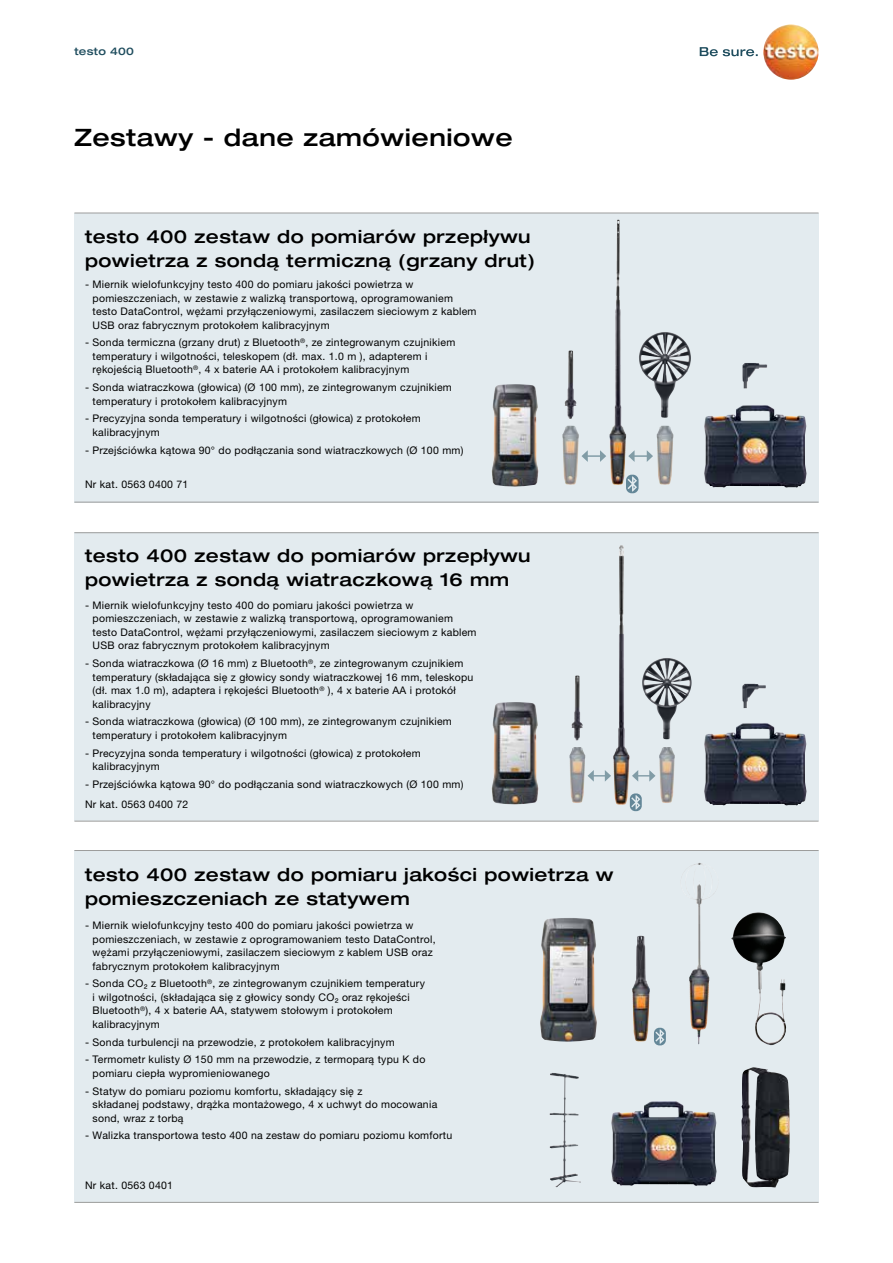
<style>
.page{position:relative;width:893px;height:1263px;background:#fff}
.page>*{position:absolute;margin:0;border:0;box-sizing:border-box;transform-origin:0 0}
.t1{font:500 expanded 24px "Helvetica Neue LTW1 G";letter-spacing:.025em;color:#000}
.t2{font:500 expanded 18px/24px "Helvetica Neue LTW1 G";letter-spacing:.025em;color:#000}
.t3{font:10.5px/13.5px "Helvetica Neue LTW1 G";letter-spacing:.025em;color:#000}
.t4{font:500 expanded 10.5px "Helvetica Neue LTW1 G";letter-spacing:.025em;color:#1f4d5e}
</style>
<div class="page">
<div style="left:74px;top:532px;width:745px;height:289px;background:#e3ebef"></div>
<div style="left:74px;top:850px;width:745px;height:353px;background:#e3ebef"></div>
<div style="left:74px;top:213px;width:745px;height:289px;background:#e3ebef"></div>
<img style="left:704px;top:405px;width:102px;height:83px">
<img style="left:704px;top:723px;width:102px;height:82px">
<svg style="left:700px;top:47px;width:58px;height:9px"></svg>
<img style="left:763px;top:24px;width:56px;height:56px;border-radius:28px">
<hr style="left:74px;top:213px;width:745px;height:1px;background:#9d9d9c">
<hr style="left:74px;top:532px;width:745px;height:1px;background:#9d9d9c">
<hr style="left:74px;top:850px;width:745px;height:1px;background:#9d9d9c">
<hr style="left:74px;top:502px;width:745px;height:1px;background:#9d9d9c">
<hr style="left:74px;top:821px;width:745px;height:1px;background:#9d9d9c">
<hr style="left:74px;top:1202px;width:745px;height:1px;background:#9d9d9c">
<img style="left:491px;top:384px;width:47px;height:103px">
<img style="left:491px;top:702px;width:47px;height:103px">
<img style="left:565px;top:351px;width:11px;height:68px">
<img style="left:572px;top:675px;width:11px;height:65px">
<img style="left:639px;top:332px;width:52px;height:86px">
<img style="left:642px;top:658px;width:50px;height:81px">
<img style="left:609px;top:220px;width:17px;height:265px">
<img style="left:562px;top:426px;width:17px;height:59px">
<img style="left:569px;top:747px;width:16px;height:56px">
<img style="left:657px;top:426px;width:16px;height:59px">
<img style="left:659px;top:747px;width:16px;height:56px">
<img style="left:742px;top:363px;width:25px;height:26px">
<img style="left:742px;top:684px;width:24px;height:24px">
<svg style="left:626px;top:475px;width:13px;height:18px"></svg>
<svg style="left:630px;top:793px;width:12px;height:18px"></svg>
<svg style="left:628px;top:450px;width:25px;height:12px"></svg>
<svg style="left:632px;top:770px;width:23px;height:12px"></svg>
<svg style="left:581px;top:450px;width:25px;height:12px"></svg>
<svg style="left:588px;top:770px;width:23px;height:12px"></svg>
<img style="left:613px;top:545px;width:17px;height:260px">
<img style="left:611px;top:1101px;width:106px;height:85px">
<img style="left:540px;top:918px;width:57px;height:124px">
<svg style="left:654px;top:1028px;width:12px;height:17px"></svg>
<img style="left:741px;top:1067px;width:49px;height:120px">
<img style="left:689px;top:863px;width:20px;height:181px">
<img style="left:632px;top:936px;width:18px;height:105px">
<img style="left:731px;top:912px;width:55px;height:133px">
<img style="left:550px;top:1073px;width:14px;height:70px">
<p class="t4" style="left:74px;top:44px;width:61px">testo 400</p>
<h1 class="t1" style="left:74px;top:122px;width:440px">Zestawy - dane zamówieniowe</h1>
<h2 class="t2" style="left:85px;top:224px;width:451px">testo 400 zestaw do pomiarów przepływu powietrza z sondą termiczną (grzany drut)</h2>
<p class="t3" style="left:93px;top:278px;width:386px;text-indent:-8px">- Miernik wielofunkcyjny testo 400 do pomiaru jakości powietrza w pomieszczeniach, w zestawie z walizką transportową, oprogramowaniem testo DataControl, wężami przyłączeniowymi, zasilaczem sieciowym z kablem USB oraz fabrycznym protokołem kalibracyjnym</p>
<p class="t3" style="left:93px;top:336px;width:364px;text-indent:-8px">- Sonda termiczna (grzany drut) z Bluetooth<sup>®</sup>, ze zintegrowanym czujnikiem temperatury i wilgotności, teleskopem (dł. max. 1.0 m ), adapterem i rękojeścią Bluetooth<sup>®</sup>, 4 x baterie AA i protokołem kalibracyjnym</p>
<p class="t3" style="left:93px;top:381px;width:361px;text-indent:-8px">- Sonda wiatraczkowa (głowica) (Ø 100 mm), ze zintegrowanym czujnikiem temperatury i protokołem kalibracyjnym</p>
<p class="t3" style="left:93px;top:412px;width:330px;text-indent:-8px">- Precyzyjna sonda temperatury i wilgotności (głowica) z protokołem kalibracyjnym</p>
<p class="t3" style="left:85px;top:443px;width:380px">- Przejściówka kątowa 90° do podłączania sond wiatraczkowych (Ø 100 mm)</p>
<p class="t3" style="left:85px;top:477px;width:105px">Nr kat. 0563 0400 71</p>
<h2 class="t2" style="left:85px;top:543px;width:447px">testo 400 zestaw do pomiarów przepływu powietrza z sondą wiatraczkową 16 mm</h2>
<p class="t3" style="left:93px;top:598px;width:386px;text-indent:-8px">- Miernik wielofunkcyjny testo 400 do pomiaru jakości powietrza w pomieszczeniach, w zestawie z walizką transportową, oprogramowaniem testo DataControl, wężami przyłączeniowymi, zasilaczem sieciowym z kablem USB oraz fabrycznym protokołem kalibracyjnym</p>
<p class="t3" style="left:93px;top:656px;width:382px;text-indent:-8px">- Sonda wiatraczkowa (Ø 16 mm) z Bluetooth<sup>®</sup>, ze zintegrowanym czujnikiem temperatury (składająca się z głowicy sondy wiatraczkowej 16 mm, teleskopu (dł. max 1.0 m), adaptera i rękojeści Bluetooth<sup>®</sup> ), 4 x baterie AA i protokół kalibracyjny</p>
<p class="t3" style="left:93px;top:715px;width:361px;text-indent:-8px">- Sonda wiatraczkowa (głowica) (Ø 100 mm), ze zintegrowanym czujnikiem temperatury i protokołem kalibracyjnym</p>
<p class="t3" style="left:93px;top:746px;width:330px;text-indent:-8px">- Precyzyjna sonda temperatury i wilgotności (głowica) z protokołem kalibracyjnym</p>
<p class="t3" style="left:85px;top:777px;width:380px">- Przejściówka kątowa 90° do podłączania sond wiatraczkowych (Ø 100 mm)</p>
<p class="t3" style="left:85px;top:797px;width:105px">Nr kat. 0563 0400 72</p>
<h2 class="t2" style="left:85px;top:862px;width:530px">testo 400 zestaw do pomiaru jakości powietrza w pomieszczeniach ze statywem</h2>
<p class="t3" style="left:93px;top:918px;width:345px;text-indent:-8px">- Miernik wielofunkcyjny testo 400 do pomiaru jakości powietrza w pomieszczeniach, w zestawie z oprogramowaniem testo DataControl, wężami przyłączeniowymi, zasilaczem sieciowym z kablem USB oraz fabrycznym protokołem kalibracyjnym</p>
<p class="t3" style="left:93px;top:977px;width:334px;text-indent:-8px">- Sonda CO₂ z Bluetooth<sup>®</sup>, ze zintegrowanym czujnikiem temperatury i wilgotności, (składająca się z głowicy sondy CO₂ oraz rękojeści Bluetooth<sup>®</sup>), 4 x baterie AA, statywem stołowym i protokołem kalibracyjnym</p>
<p class="t3" style="left:85px;top:1035px;width:311px">- Sonda turbulencji na przewodzie, z protokołem kalibracyjnym</p>
<p class="t3" style="left:93px;top:1053px;width:334px;text-indent:-8px">- Termometr kulisty Ø 150 mm na przewodzie, z termoparą typu K do pomiaru ciepła wypromieniowanego</p>
<p class="t3" style="left:93px;top:1084px;width:346px;text-indent:-8px">- Statyw do pomiaru poziomu komfortu, składający się z<br>składanej podstawy, drążka montażowego, 4 x uchwyt do mocowania sond, wraz z torbą</p>
<p class="t3" style="left:85px;top:1129px;width:369px">- Walizka transportowa testo 400 na zestaw do pomiaru poziomu komfortu</p>
<p class="t3" style="left:85px;top:1178px;width:90px">Nr kat. 0563 0401</p>
</div>
